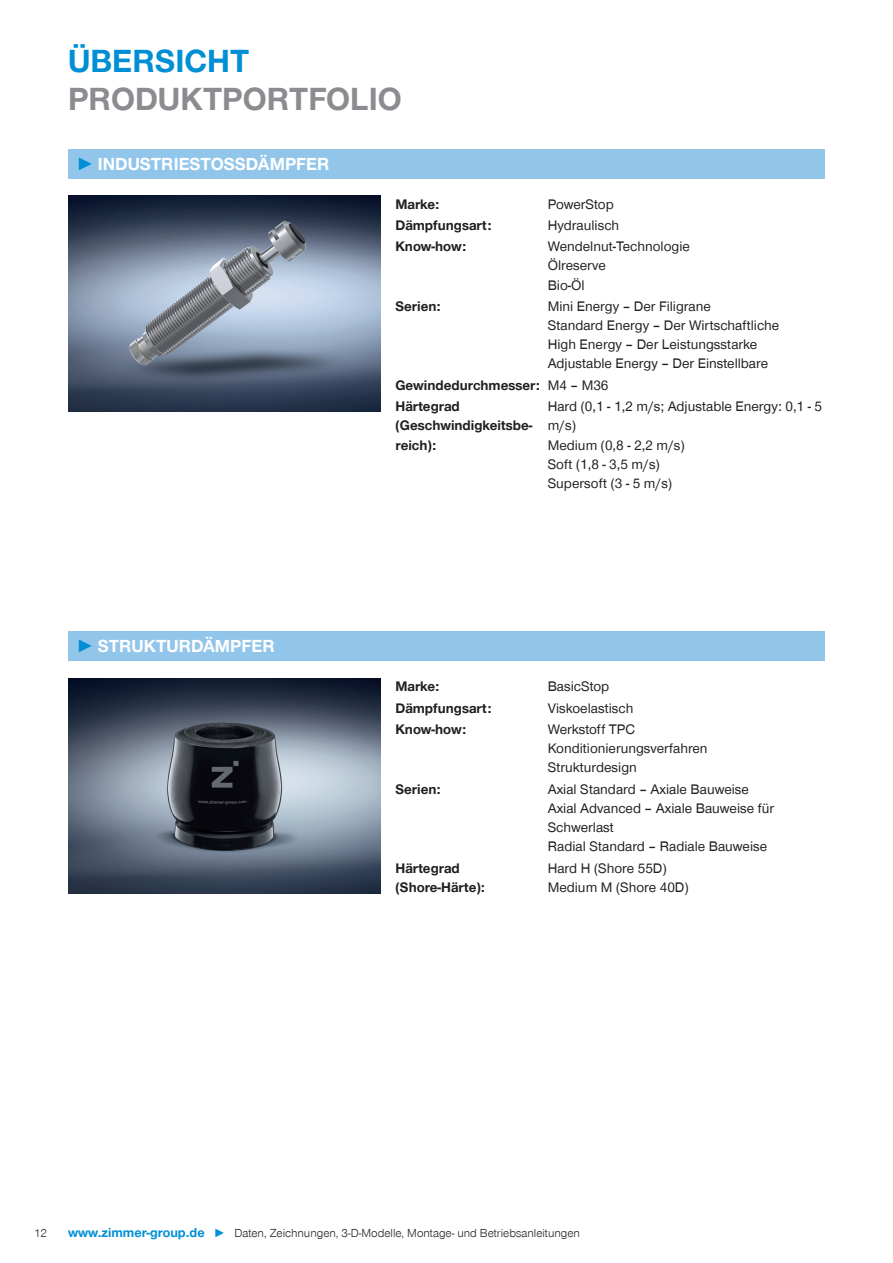
<style>
.page{position:relative;width:893px;height:1263px;background:#fff}
.page>*{position:absolute;margin:0;border:0;box-sizing:border-box;transform-origin:0 0}
.t1{font:700 33px "Zimmer Group Sans Global";color:#8a8c8f}
.t2{font:700 33px "Zimmer Group Sans Global";color:#008fd5}
.t3{font:700 18px "Zimmer Group Sans Global";color:#fff}
.t4{font:14.25px/19.2px "Zimmer Group Sans Global";color:#231f20}
.t5{font:700 14.25px/19.2px "Zimmer Group Sans Global";color:#231f20}
.t6{font:300 12px "Zimmer Group Sans Global";color:#231f20}
.s1{font-family:"Zimmer Group Sans";color:#008fd5}
.s2{font-weight:400}
.s3{font-weight:700;font-size:13.5px;color:#008fd5}
.s4{color:#008fd5}
</style>
<div class="page">
<img style="left:68px;top:678px;width:312px;height:215px">
<div style="left:68px;top:149px;width:757px;height:30px;background:#92c5ea"></div>
<div style="left:68px;top:631px;width:757px;height:30px;background:#92c5ea"></div>
<img style="left:68px;top:196px;width:312px;height:215px">
<h1 class="t2" style="left:68px;top:42px;width:183px">ÜBERSICHT</h1>
<h1 class="t1" style="left:68px;top:79px;width:335px">PRODUKTPORTFOLIO</h1>
<p class="t3" style="left:77px;top:153px;width:255px"><span class="s1">►</span> INDUSTRIESTOSSDÄMPFER</p>
<p class="t3" style="left:77px;top:636px;width:200px"><span class="s1">►</span> STRUKTURDÄMPFER</p>
<p class="t5" style="left:395px;top:194px;width:45px">Marke:</p>
<p class="t4" style="left:548px;top:194px;width:68px">PowerStop</p>
<p class="t5" style="left:395px;top:215px;width:98px">Dämpfungsart:</p>
<p class="t4" style="left:548px;top:215px;width:73px">Hydraulisch</p>
<p class="t5" style="left:395px;top:237px;width:72px">Know-how:</p>
<p class="t4" style="left:548px;top:237px;width:144px">Wendelnut-Technologie<br>Ölreserve<br>Bio-Öl</p>
<p class="t5" style="left:395px;top:296px;width:47px">Serien:</p>
<p class="t4" style="left:548px;top:296px;width:233px">Mini Energy – Der Filigrane<br>Standard Energy – Der Wirtschaftliche High Energy – Der Leistungsstarke Adjustable Energy – Der Einstellbare</p>
<p class="t5" style="left:395px;top:374px;width:215px;line-height:21.5px">Gewindedurchmesser: <span class="s2">M4 – M36<br></span>Härtegrad</p>
<p class="t5" style="left:395px;top:416px;width:138px">(Geschwindigkeitsbe&shy;reich):</p>
<p class="t4" style="left:548px;top:397px;width:276px">Hard (0,1 - 1,2 m/s; Adjustable Energy: 0,1 - 5 m/s)<br>Medium (0,8 - 2,2 m/s)<br>Soft (1,8 - 3,5 m/s)<br>Supersoft (3 - 5 m/s)</p>
<p class="t5" style="left:395px;top:677px;width:45px">Marke:</p>
<p class="t4" style="left:548px;top:677px;width:63px">BasicStop</p>
<p class="t5" style="left:395px;top:698px;width:98px">Dämpfungsart:</p>
<p class="t4" style="left:548px;top:698px;width:87px">Viskoelastisch</p>
<p class="t5" style="left:395px;top:719px;width:72px">Know-how:</p>
<p class="t4" style="left:548px;top:719px;width:161px">Werkstoff TPC<br>Konditionierungsverfahren<br>Strukturdesign</p>
<p class="t5" style="left:395px;top:779px;width:47px">Serien:</p>
<p class="t4" style="left:548px;top:779px;width:228px">Axial Standard – Axiale Bauweise<br>Axial Advanced – Axiale Bauweise für<br>Schwerlast<br>Radial Standard – Radiale Bauweise</p>
<p class="t5" style="left:395px;top:858px;width:91px">Härtegrad (Shore-Härte):</p>
<p class="t4" style="left:548px;top:858px;width:142px">Hard H (Shore 55D)<br>Medium M (Shore 40D)</p>
<p class="t6" style="left:34px;top:1226px;width:15px">12</p>
<p class="t6" style="left:68px;top:1226px;width:513px"><span class="s3">www.zimmer-group.de</span> <span class="s4">►</span> Daten, Zeichnungen, 3-D-Modelle, Montage- und Betriebsanleitungen</p>
</div>
